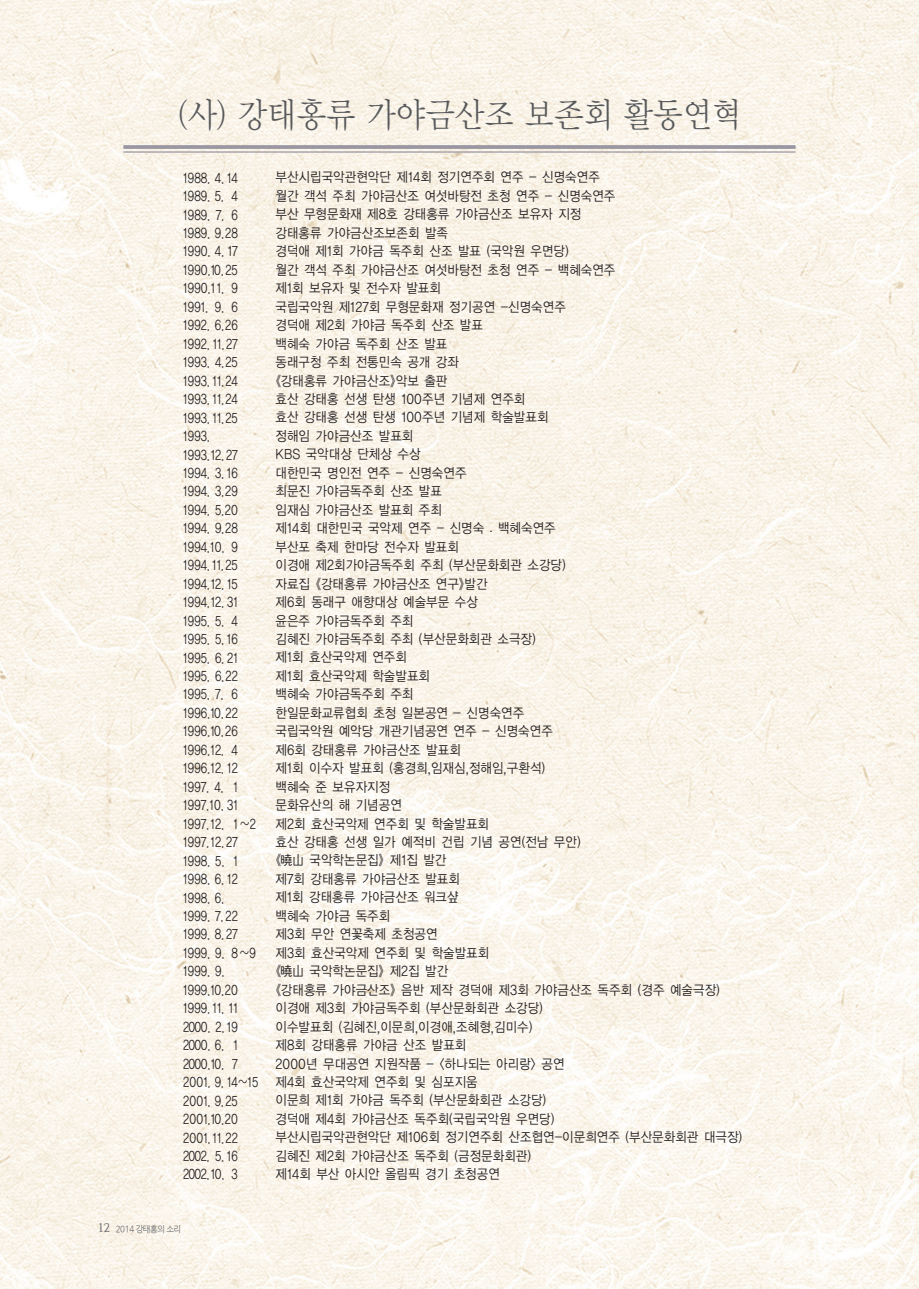
<style>
.page{position:relative;width:919px;height:1289px;background:#fff}
.page>*{position:absolute;margin:0;border:0;box-sizing:border-box;transform-origin:0 0}
.t1{font:34.5px "Y Mj O12";letter-spacing:-.05em;color:#57585a;scale:.9 1}
.t2{font:13.5px "YGO12";letter-spacing:-.05em;color:#231f20;scale:.9 1}
.t3{font:13.5px/18.5px "YGO12";letter-spacing:-.05em;color:#231f20;scale:.8 1}
.t4{font:9px "Nanum Gothic";letter-spacing:-.05em;color:#6c6d70;scale:.9 1}
.s1{font-family:"Arial Unicode MS"}
.s2{font-family:"Nanum Myeongjo";font-weight:700;font-size:12px}
</style>
<div class="page">
<img style="left:0;top:0;width:918px;height:1288px">
<hr style="left:123px;top:145px;width:672px;height:4px;background:#a29ea6">
<hr style="left:123px;top:151px;width:672px;height:2px;background:#9a97a2">
<h1 class="t1" style="left:176px;top:93px;width:630px">(사) 강태홍류 가야금산조 보존회 활동연혁</h1>
<p class="t3" style="left:183px;top:168px;width:96px">1988. 4. 14<br>1989. 5. 4<br>1989. 7. 6<br>1989. 9.28<br>1990. 4. 17<br>1990.10.25<br>1990.11. 9<br>1991. 9. 6<br>1992. 6.26<br>1992. 11.27<br>1993. 4.25<br>1993. 11.24<br>1993. 11.24<br>1993. 11.25<br>1993.<br>1993.12. 27<br>1994. 3. 16<br>1994. 3.29<br>1994. 5.20<br>1994. 9.28<br>1994.10. 9<br>1994. 11.25<br>1994.12. 15<br>1994.12. 31<br>1995. 5. 4<br>1995. 5. 16<br>1995. 6. 21<br>1995. 6.22<br>1995. 7. 6<br>1996.10.22<br>1996.10.26<br>1996.12. 4<br>1996.12. 12<br>1997. 4. 1<br>1997.10. 31<br>1997.12. 1 ~2<br>1997.12. 27<br>1998. 5. 1<br>1998. 6. 12<br>1998. 6.<br>1999. 7. 22<br>1999. 8. 27<br>1999. 9. 8 ~9<br>1999. 9.<br>1999.10.20<br>1999. 11. 11<br>2000. 2. 19<br>2000. 6. 1<br>2000.10. 7<br>2001. 9. 14~15<br>2001. 9.25<br>2001.10.20<br>2001.11.22<br>2002. 5. 16<br>2002.10. 3</p>
<p class="t2" style="left:275px;top:169px;width:362px">부산시립국악관현악단 제14회 정기연주회 연주 - 신명숙연주</p>
<p class="t2" style="left:275px;top:187px;width:380px">월간 객석 주최 가야금산조 여섯바탕전 초청 연주 - 신명숙연주</p>
<p class="t2" style="left:275px;top:206px;width:342px">부산 무형문화재 제8호 강태홍류 가야금산조 보유자 지정</p>
<p class="t2" style="left:275px;top:224px;width:194px">강태홍류 가야금산조보존회 발족</p>
<p class="t2" style="left:275px;top:243px;width:328px">경덕애 제1회 가야금 독주회 산조 발표 (국악원 우면당)</p>
<p class="t2" style="left:275px;top:261px;width:380px">월간 객석 주최 가야금산조 여섯바탕전 초청 연주 - 백혜숙연주</p>
<p class="t2" style="left:275px;top:280px;width:186px">제1회 보유자 및 전수자 발표회</p>
<p class="t2" style="left:275px;top:298px;width:325px">국립국악원 제127회 무형문화재 정기공연 -신명숙연주</p>
<p class="t2" style="left:275px;top:316px;width:233px">경덕애 제2회 가야금 독주회 산조 발표</p>
<p class="t2" style="left:275px;top:335px;width:193px">백혜숙 가야금 독주회 산조 발표</p>
<p class="t2" style="left:275px;top:353px;width:206px">동래구청 주최 전통민속 공개 강좌</p>
<p class="t2" style="left:269px;top:372px;width:200px">《강태홍류 가야금산조》악보 출판</p>
<p class="t2" style="left:275px;top:390px;width:280px">효산 강태홍 선생 탄생 100주년 기념제 연주회</p>
<p class="t2" style="left:275px;top:409px;width:305px">효산 강태홍 선생 탄생 100주년 기념제 학술발표회</p>
<p class="t2" style="left:275px;top:427px;width:155px">정해임 가야금산조 발표회</p>
<p class="t2" style="left:275px;top:446px;width:163px">KBS 국악대상 단체상 수상</p>
<p class="t2" style="left:275px;top:464px;width:214px">대한민국 명인전 연주 - 신명숙연주</p>
<p class="t2" style="left:275px;top:483px;width:187px">최문진 가야금독주회 산조 발표</p>
<p class="t2" style="left:275px;top:501px;width:187px">임재심 가야금산조 발표회 주최</p>
<p class="t2" style="left:275px;top:519px;width:313px">제14회 대한민국 국악제 연주 - 신명숙 <span class="s1">․</span> 백혜숙연주</p>
<p class="t2" style="left:275px;top:538px;width:206px">부산포 축제 한마당 전수자 발표회</p>
<p class="t2" style="left:275px;top:556px;width:325px">이경애 제2회가야금독주회 주최 (부산문화회관 소강당)</p>
<p class="t2" style="left:275px;top:575px;width:238px">자료집《강태홍류 가야금산조 연구》발간</p>
<p class="t2" style="left:275px;top:593px;width:227px">제6회 동래구 애향대상 예술부문 수상</p>
<p class="t2" style="left:275px;top:612px;width:155px">윤은주 가야금독주회 주최</p>
<p class="t2" style="left:275px;top:630px;width:291px">김혜진 가야금독주회 주최 (부산문화회관 소극장)</p>
<p class="t2" style="left:275px;top:649px;width:148px">제1회 효산국악제 연주회</p>
<p class="t2" style="left:275px;top:667px;width:174px">제1회 효산국악제 학술발표회</p>
<p class="t2" style="left:275px;top:685px;width:155px">백혜숙 가야금독주회 주최</p>
<p class="t2" style="left:275px;top:704px;width:278px">한일문화교류협회 초청 일본공연 - 신명숙연주</p>
<p class="t2" style="left:275px;top:722px;width:310px">국립국악원 예악당 개관기념공연 연주 - 신명숙연주</p>
<p class="t2" style="left:275px;top:741px;width:208px">제6회 강태홍류 가야금산조 발표회</p>
<p class="t2" style="left:275px;top:759px;width:302px">제1회 이수자 발표회 (홍경희,임재심,정해임,구환석)</p>
<p class="t2" style="left:275px;top:778px;width:130px">백혜숙 준 보유자지정</p>
<p class="t2" style="left:275px;top:796px;width:143px">문화유산의 해 기념공연</p>
<p class="t2" style="left:275px;top:815px;width:239px">제2회 효산국악제 연주회 및 학술발표회</p>
<p class="t2" style="left:275px;top:833px;width:341px">효산 강태홍 선생 일가 예적비 건립 기념 공연(전남 무안)</p>
<p class="t2" style="left:269px;top:852px;width:199px">《曉山 국악학논문집》제1집 발간</p>
<p class="t2" style="left:275px;top:870px;width:207px">제7회 강태홍류 가야금산조 발표회</p>
<p class="t2" style="left:275px;top:888px;width:206px">제1회 강태홍류 가야금산조 워크샾</p>
<p class="t2" style="left:275px;top:907px;width:130px">백혜숙 가야금 독주회</p>
<p class="t2" style="left:275px;top:925px;width:182px">제3회 무안 연꽃축제 초청공연</p>
<p class="t2" style="left:275px;top:944px;width:240px">제3회 효산국악제 연주회 및 학술발표회</p>
<p class="t2" style="left:269px;top:962px;width:201px">《曉山 국악학논문집》제2집 발간</p>
<p class="t2" style="left:269px;top:981px;width:502px">《강태홍류 가야금산조》음반 제작 경덕애 제3회 가야금산조 독주회 (경주 예술극장)</p>
<p class="t2" style="left:275px;top:999px;width:299px">이경애 제3회 가야금독주회 (부산문화회관 소강당)</p>
<p class="t2" style="left:275px;top:1018px;width:288px">이수발표회 (김혜진,이문희,이경애,조혜형,김미수)</p>
<p class="t2" style="left:275px;top:1036px;width:214px">제8회 강태홍류 가야금 산조 발표회</p>
<p class="t2" style="left:275px;top:1054px;width:323px">2000년 무대공연 지원작품 - &lt;하나되는 아리랑&gt; 공연</p>
<p class="t2" style="left:275px;top:1073px;width:227px">제4회 효산국악제 연주회 및 심포지움</p>
<p class="t2" style="left:275px;top:1091px;width:303px">이문희 제1회 가야금 독주회 (부산문화회관 소강당)</p>
<p class="t2" style="left:275px;top:1110px;width:312px">경덕애 제4회 가야금산조 독주회(국립국악원 우면당)</p>
<p class="t2" style="left:275px;top:1128px;width:521px">부산시립국악관현악단 제106회 정기연주회 산조협연-이문희연주 (부산문화회관 대극장)</p>
<p class="t2" style="left:275px;top:1147px;width:286px">김혜진 제2회 가야금산조 독주회 (금정문화회관)</p>
<p class="t2" style="left:275px;top:1165px;width:251px">제14회 부산 아시안 올림픽 경기 초청공연</p>
<p class="t4" style="left:98px;top:1223px;width:94px"><span class="s2">12</span> 2014 강태홍의 소리</p>
</div>
